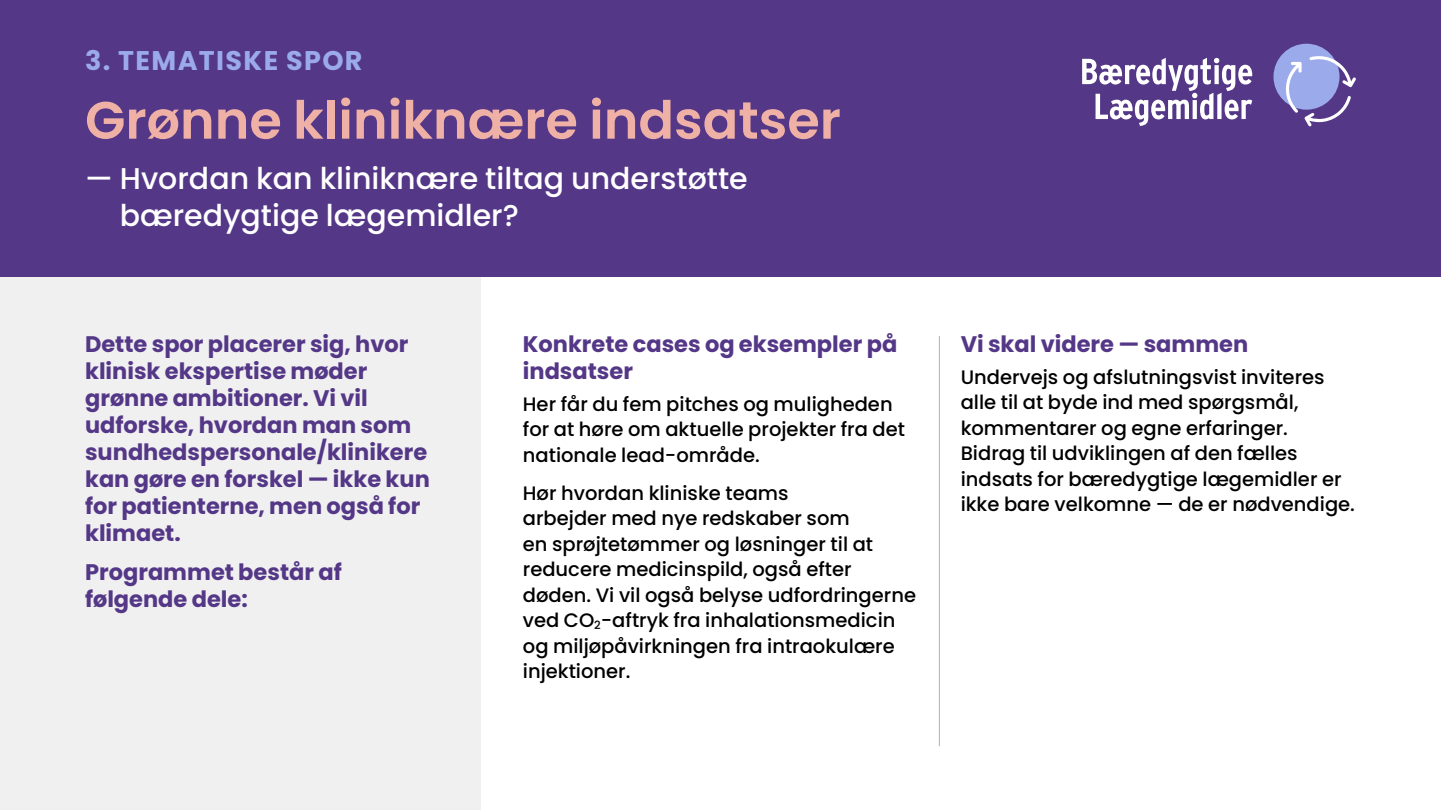
<style>
.page{position:relative;width:1441px;height:810px;background:#fff}
.page>*{position:absolute;margin:0;border:0;box-sizing:border-box;transform-origin:0 0}
.t1{font:600 52.5px "Poppins";color:#efb0a6}
.t2{font:500 30px/37.5px "Poppins";color:#fff}
.t3{font:700 27px "Poppins";letter-spacing:.05em;color:#9baaea}
.t4{font:700 22.5px/27px "Poppins";color:#543787}
.t5{font:500 19.5px/25.5px "Poppins";color:#000}
</style>
<div class="page">
<div style="left:0;top:0;width:1440px;height:276px;background:#543787"></div>
<div style="left:1273px;top:44px;width:66px;height:66px;background:#9baaea;border-radius:50%"></div>
<svg style="left:1283px;top:54px;width:72px;height:72px"></svg>
<svg style="left:1082px;top:58px;width:170px;height:68px"></svg>
<div style="left:0;top:277px;width:480px;height:533px;background:#f0f0f0"></div>
<hr style="left:938px;top:336px;width:1px;height:410px;background:#b3b3b3">
<h3 class="t3" style="left:85px;top:45px;width:279px">3. TEMATISKE SPOR</h3>
<h1 class="t1" style="left:85px;top:90px;width:757px">Grønne kliniknære indsatser</h1>
<h2 class="t2" style="left:120px;top:160px;width:629px;text-indent:-35px">— Hvordan kan kliniknære tiltag understøtte bæredygtige lægemidler?</h2>
<p class="t4" style="left:85px;top:330px;width:346px">Dette spor placerer sig, hvor klinisk ekspertise møder grønne ambitioner. Vi vil udforske, hvordan man som sundhedspersonale/klinikere kan gøre en forskel — ikke kun for patienterne, men også for klimaet.</p>
<p class="t4" style="left:85px;top:559px;width:258px">Programmet består af følgende dele:</p>
<p class="t4" style="left:523px;top:330px;width:376px">Konkrete cases og eksempler på indsatser</p>
<p class="t5" style="left:523px;top:391px;width:384px">Her får du fem pitches og muligheden for at høre om aktuelle projekter fra det nationale lead-område.</p>
<p class="t5" style="left:523px;top:480px;width:395px">Hør hvordan kliniske teams<br>arbejder med nye redskaber som<br>en sprøjtetømmer og løsninger til at reducere medicinspild, også efter døden. Vi vil også belyse udfordringerne ved CO<sub>2</sub>-aftryk fra inhalationsmedicin og miljøpåvirkningen fra intraokulære injektioner.</p>
<p class="t4" style="left:960px;top:330px;width:289px">Vi skal videre — sammen</p>
<p class="t5" style="left:960px;top:364px;width:396px">Undervejs og afslutningsvist inviteres alle til at byde ind med spørgsmål, kommentarer og egne erfaringer.<br>Bidrag til udviklingen af den fælles indsats for bæredygtige lægemidler er ikke bare velkomne — de er nødvendige.</p>
</div>
